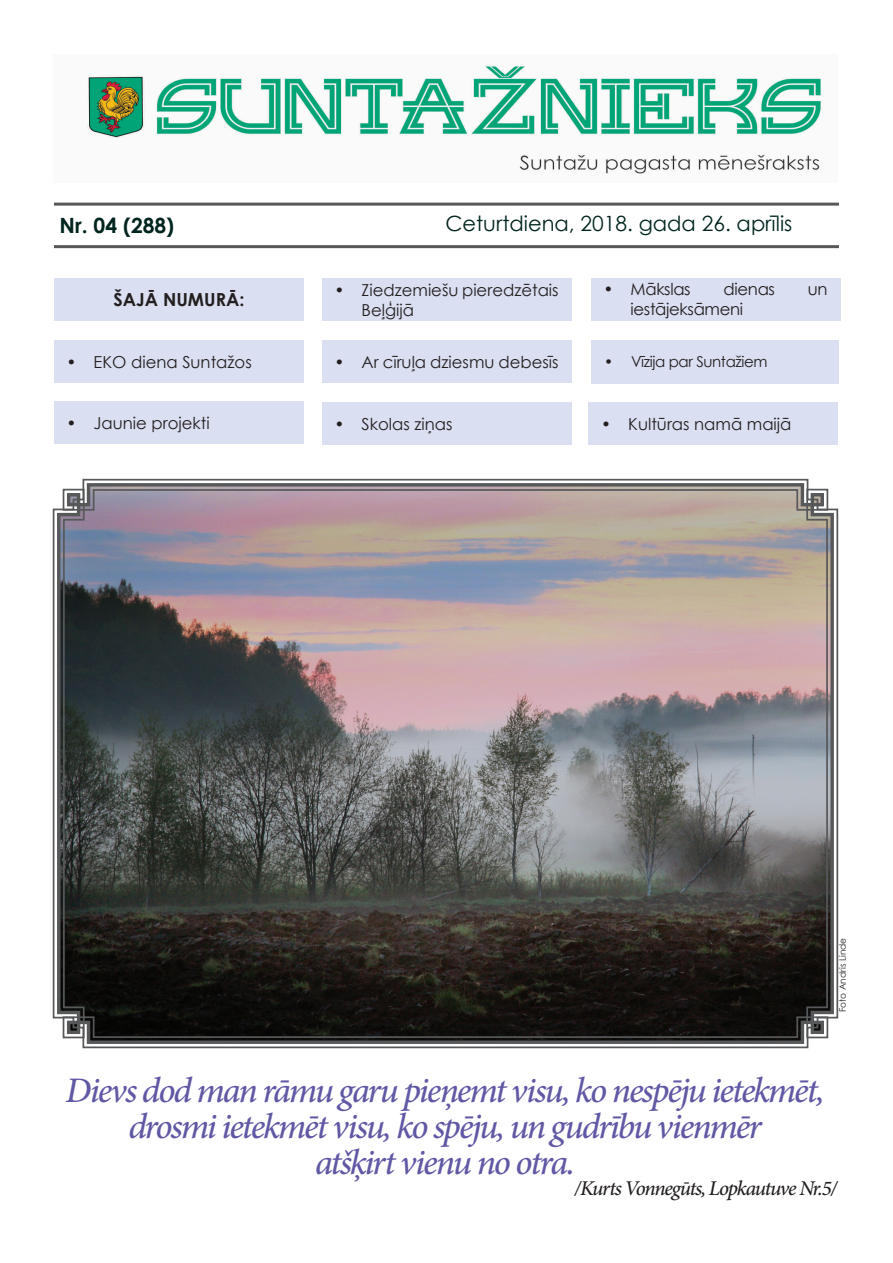
<style>
.page{position:relative;width:893px;height:1263px;background:#fff}
.page>*{position:absolute;margin:0;border:0;box-sizing:border-box;transform-origin:0 0}
.t1{font:italic 500 36px/36px "Minion Pro";letter-spacing:-.055em;color:#6058a5;text-align:center}
.t2{font:21px "Century Gothic";color:#00241e}
.t3{font:italic 500 21px "Minion Pro";letter-spacing:-.06em;color:#231f20}
.t4{font:700 21px "Century Gothic";color:#00241e}
.t5{font:700 18px "Century Gothic";color:#231f20}
.t6{font:16.5px/19.8px "Century Gothic";color:#231f20}
.t7{font:16.5px "Century Gothic";letter-spacing:-.02em;color:#231f20}
.t8{font:15px "Century Gothic";letter-spacing:-.025em;color:#231f20}
.t9{font:9px "Century Gothic";color:#231f20}
</style>
<div class="page">
<hr style="left:54px;top:203px;width:785px;height:3px;background:#57585a">
<hr style="left:54px;top:245px;width:785px;height:3px;background:#57585a">
<div style="left:54px;top:278px;width:250px;height:42px;background:#dae0f1"></div>
<div style="left:54px;top:340px;width:249px;height:43px;background:#dae0f1"></div>
<svg style="left:55px;top:481px;width:781px;height:565px"></svg>
<img style="left:62px;top:488px;width:767px;height:551px">
<div style="left:322px;top:340px;width:249px;height:43px;background:#dae0f1"></div>
<div style="left:322px;top:278px;width:249px;height:43px;background:#dae0f1"></div>
<div style="left:591px;top:340px;width:248px;height:43px;background:#dae0f1"></div>
<div style="left:322px;top:402px;width:249px;height:43px;background:#dae0f1"></div>
<div style="left:54px;top:402px;width:249px;height:42px;background:#dae0f1"></div>
<div style="left:588px;top:402px;width:250px;height:43px;background:#dae0f1"></div>
<div style="left:591px;top:278px;width:249px;height:42px;background:#dae0f1"></div>
<img style="left:87px;top:64px;width:736px;height:110px">
<p class="t4" style="left:60px;top:210px;width:116px">Nr. 04 (288)</p>
<p class="t2" style="left:445px;top:208px;width:348px">Ceturtdiena, 2018. gada 26. aprīlis</p>
<p class="t5" style="left:113px;top:286px;width:133px">ŠAJĀ NUMURĀ:</p>
<p class="t6" style="left:362px;top:280px;width:199px;text-indent:-27px">• Ziedzemiešu pieredzētais<br>Beļģijā</p>
<p class="t6" style="left:67px;top:351px;width:187px">• EKO diena Suntažos</p>
<p class="t6" style="left:334px;top:351px;width:226px">• Ar cīruļa dziesmu debesīs</p>
<p class="t7" style="left:604px;top:278px;width:89px">• Mākslas</p>
<p class="t6" style="left:724px;top:279px;width:53px">dienas</p>
<p class="t6" style="left:808px;top:279px;width:21px">un</p>
<p class="t7" style="left:631px;top:298px;width:114px">iestājeksāmeni</p>
<p class="t8" style="left:604px;top:351px;width:165px">• Vīzija par Suntažiem</p>
<p class="t6" style="left:67px;top:413px;width:145px">• Jaunie projekti</p>
<p class="t6" style="left:335px;top:414px;width:119px">• Skolas ziņas</p>
<p class="t6" style="left:601px;top:414px;width:192px">• Kultūras namā maijā</p>
<p class="t9" style="left:836px;top:1012px;width:75px;rotate:-90deg">Foto Andris Linde</p>
<h1 class="t1" style="left:66px;top:1072px;width:760px">Dievs dod man rāmu garu pieņemt visu, ko nespēju ietekmēt, drosmi ietekmēt visu, ko spēju, un gudrību vienmēr<br>atšķirt vienu no otra.</h1>
<p class="t3" style="left:574px;top:1174px;width:265px">/Kurts Vonnegūts, Lopkautuve Nr.5/</p>
</div>
